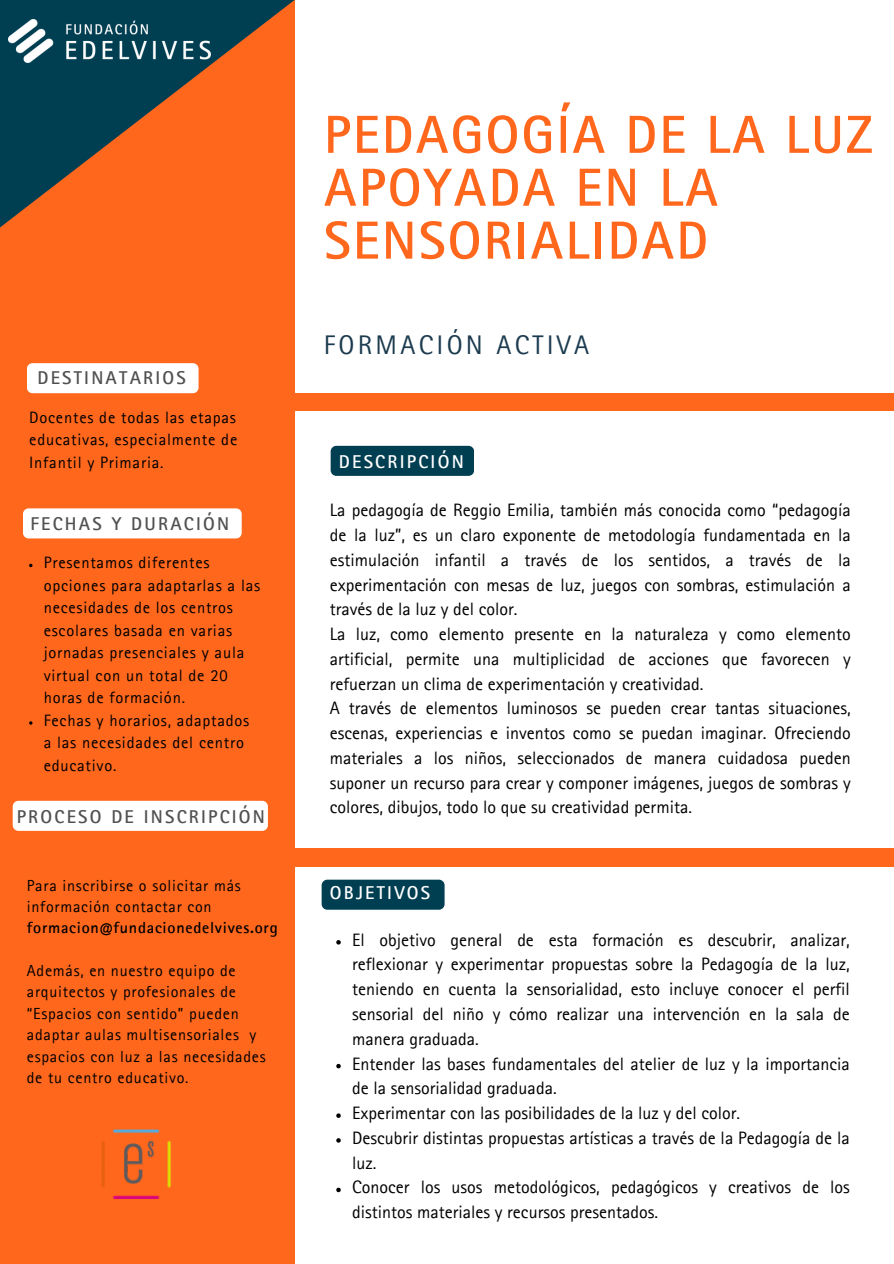
<style>
.page{position:relative;width:894px;height:1264px;background:#fff}
.page>*{position:absolute;margin:0;border:0;box-sizing:border-box;transform-origin:0 0}
.t1{font:700 53.55px/52.8px "Rotis Sans Serif Pro";letter-spacing:.04em;color:#ff671d}
.t2{font:27px "Rotis Sans Serif Pro";letter-spacing:.12em;color:#1c3b4f}
.t3{font:700 18.6px "Rotis Sans Serif Pro";letter-spacing:.12em;color:#515151}
.t4{font:700 18.6px "Rotis Sans Serif Pro";letter-spacing:.12em;color:#fff}
.t5{font:18px/24.8px "Rotis Sans Serif Pro";color:#000}
.t6{font:16.5px/22.5px "Rotis Sans Serif Pro";letter-spacing:.045em;color:#000}
.t7{font:16.05px/21.3px "Rotis Sans Serif Pro";letter-spacing:.045em;color:#000}
.s1{font-weight:700}
</style>
<div class="page">
<div style="left:268px;top:394px;width:625px;height:17px;background:#ff671d"></div>
<div style="left:0;top:0;width:295px;height:1263px;background:#ff671d"></div>
<div style="left:27px;top:363px;width:171px;height:30px;background:#fff;border-radius:6px"></div>
<div style="left:330px;top:446px;width:144px;height:30px;background:#003e52;border-radius:6px"></div>
<svg style="left:0;top:0;width:294px;height:228px"></svg>
<img style="left:8px;top:19px;width:203px;height:43px">
<div style="left:23px;top:508px;width:218px;height:30px;background:#fff;border-radius:6px"></div>
<div style="left:13px;top:800px;width:255px;height:30px;background:#fff;border-radius:6px"></div>
<div style="left:274px;top:848px;width:619px;height:18px;background:#ff671d"></div>
<div style="left:321px;top:879px;width:123px;height:30px;background:#003e52;border-radius:6px"></div>
<svg style="left:336px;top:940px;width:4px;height:4px"></svg>
<svg style="left:336px;top:1063px;width:4px;height:5px"></svg>
<svg style="left:336px;top:1113px;width:4px;height:4px"></svg>
<svg style="left:336px;top:1138px;width:4px;height:4px"></svg>
<svg style="left:336px;top:1187px;width:4px;height:5px"></svg>
<img style="left:101px;top:1129px;width:70px;height:70px">
<h3 class="t3" style="left:38px;top:371px;width:150px">DESTINATARIOS</h3>
<p class="t6" style="left:29px;top:408px;width:209px;text-align:justify">Docentes de todas las etapas educativas, especialmente de Infantil y Primaria.</p>
<p class="t3" style="left:30px;top:517px;width:200px">FECHAS Y DURACIÓN</p>
<p class="t6" style="left:44px;top:554px;width:218px">Presentamos diferentes opciones para adaptarlas a las necesidades de los centros escolares basada en varias jornadas presenciales y aula virtual con un total de 20 horas de formación.</p>
<p class="t6" style="left:44px;top:711px;width:207px">Fechas y horarios, adaptados a las necesidades del centro educativo.</p>
<h3 class="t3" style="left:17px;top:809px;width:249px">PROCESO DE INSCRIPCIÓN</h3>
<p class="t7" style="left:27px;top:876px;width:252px">Para inscribirse o solicitar más información contactar con <span class="s1">formacion@fundacionedelvives.org</span></p>
<h3 class="t7" style="left:27px;top:962px;width:240px">Además, en nuestro equipo de arquitectos y profesionales de “Espacios con sentido” pueden adaptar aulas multisensoriales y espacios con luz a las necesidades de tu centro educativo.</h3>
<p class="t1" style="left:324px;top:116px;width:550px">PEDAGOGÍA DE LA LUZ<br>APOYADA EN LA<br>SENSORIALIDAD</p>
<h3 class="t2" style="left:324px;top:335px;width:267px">FORMACIÓN ACTIVA</h3>
<p class="t4" style="left:339px;top:455px;width:126px">DESCRIPCIÓN</p>
<p class="t5" style="left:330px;top:500px;width:522px">La pedagogía de Reggio Emilia, también más conocida como “pedagogía de la luz”, es un claro exponente de metodología fundamentada en la estimulación infantil a través de los sentidos, a través de la experimentación con mesas de luz, juegos con sombras, estimulación a través de la luz y del color.<br>La luz, como elemento presente en la naturaleza y como elemento artificial, permite una multiplicidad de acciones que favorecen y refuerzan un clima de experimentación y creatividad.<br>A través de elementos luminosos se pueden crear tantas situaciones, escenas, experiencias e inventos como se puedan imaginar. Ofreciendo materiales a los niños, seleccionados de manera cuidadosa pueden suponer un recurso para crear y componer imágenes, juegos de sombras y colores, dibujos, todo lo que su creatividad permita.</p>
<p class="t4" style="left:330px;top:885px;width:102px">OBJETIVOS</p>
<h1 class="t5" style="left:352px;top:929px;width:499px;text-align:justify">El objetivo general de esta formación es descubrir, analizar, reflexionar y experimentar propuestas sobre la Pedagogía de la luz, teniendo en cuenta la sensorialidad, esto incluye conocer el perfil sensorial del niño y cómo realizar una intervención en la sala de manera graduada.</h1>
<h2 class="t5" style="left:352px;top:1053px;width:499px">Entender las bases fundamentales del atelier de luz y la importancia de la sensorialidad graduada.</h2>
<p class="t5" style="left:352px;top:1103px;width:389px">Experimentar con las posibilidades de la luz y del color.</p>
<h3 class="t5" style="left:352px;top:1127px;width:499px">Descubrir distintas propuestas artísticas a través de la Pedagogía de la luz.</h3>
<h4 class="t5" style="left:352px;top:1177px;width:499px">Conocer los usos metodológicos, pedagógicos y creativos de los distintos materiales y recursos presentados.</h4>
</div>
